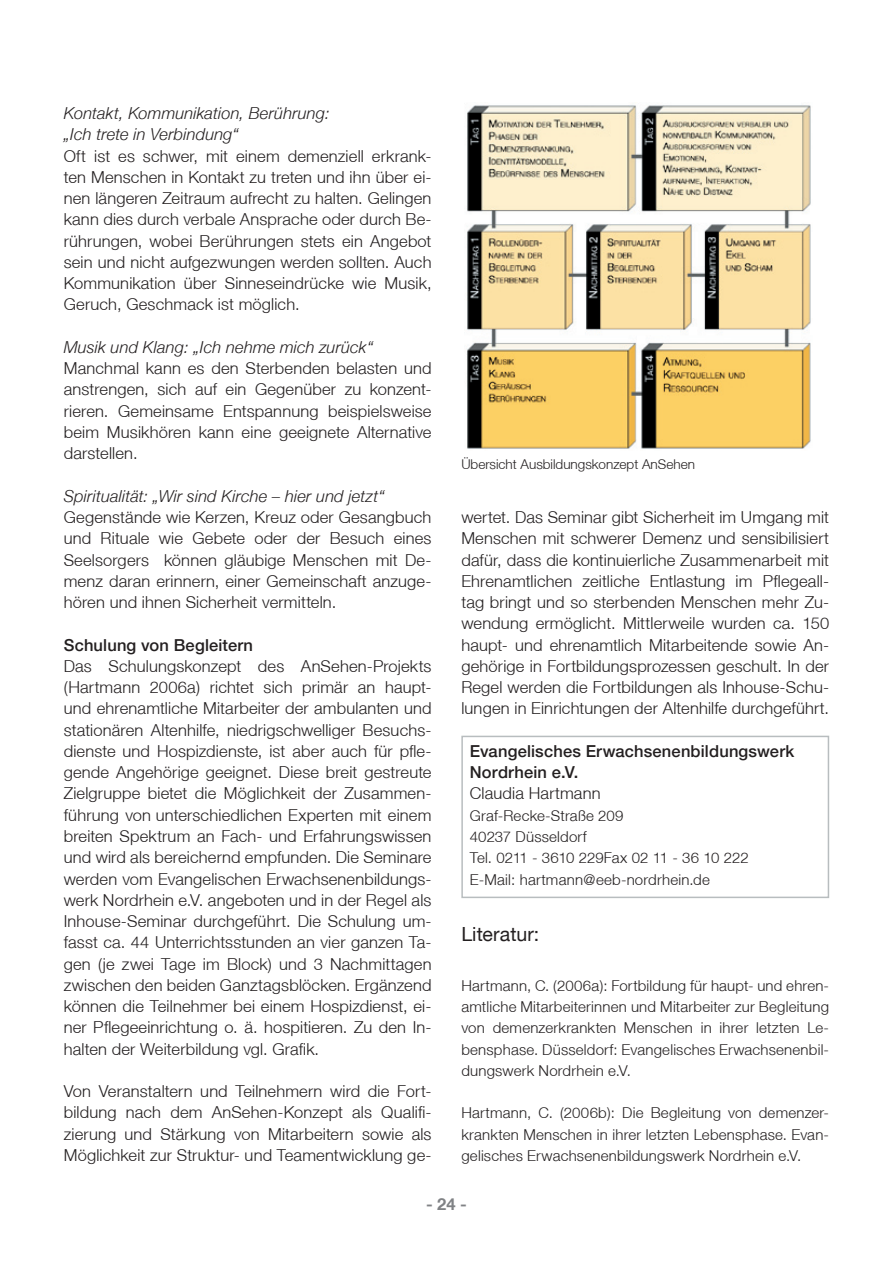
<style>
.page{position:relative;width:893px;height:1263px;background:#fff}
.page>*{position:absolute;margin:0;border:0;box-sizing:border-box;transform-origin:0 0}
.Unterüberschrift{font:19.5px "Helvetica Neue LT";letter-spacing:.005em;color:#231f20}
.Lauftext{font:300 16.5px/21.3px "Helvetica Neue LT";letter-spacing:.01em;color:#231f20;text-align:justify}
.Lauftext-2{font:italic 300 16.5px "Helvetica Neue LT";letter-spacing:.01em;color:#231f20}
.Lauftext-3{font:500 16.5px "Helvetica Neue LT";letter-spacing:.01em;color:#231f20}
.t1{font:700 16.5px "Helvetica Neue LT";color:#808285}
.Lauftext-4{font:300 15px/21.3px "Helvetica Neue LT";letter-spacing:.015em;color:#231f20;text-align:justify}
.Fußnotentext{font:300 13.5px "Helvetica Neue LT";color:#231f20}
</style>
<div class="page">
<div style="left:461px;top:736px;width:368px;height:162px;border:2px solid #b8bdbf"></div>
<img style="left:467px;top:105px;width:344px;height:344px">
<p class="Lauftext-2" style="left:64px;top:103px;width:267px">Kontakt, Kommunikation, Berührung:</p>
<p class="Lauftext-2" style="left:64px;top:125px;width:176px">„Ich trete in Verbindung“</p>
<p class="Lauftext" style="left:64px;top:145px;width:369px">Oft ist es schwer, mit einem demenziell erkrank&shy;ten Menschen in Kontakt zu treten und ihn über ei&shy;nen längeren Zeitraum aufrecht zu halten. Gelingen kann dies durch verbale Ansprache oder durch Be&shy;rührungen, wobei Berührungen stets ein Angebot sein und nicht aufgezwungen werden sollten. Auch Kommunikation über Sinneseindrücke wie Musik, Geruch, Geschmack ist möglich.</p>
<p class="Lauftext-2" style="left:64px;top:337px;width:311px">Musik und Klang: „Ich nehme mich zurück“</p>
<p class="Lauftext" style="left:64px;top:357px;width:369px">Manchmal kann es den Sterbenden belasten und anstrengen, sich auf ein Gegenüber zu konzent&shy;rieren. Gemeinsame Entspannung beispielsweise beim Musikhören kann eine geeignete Alternative darstellen.</p>
<p class="Lauftext-2" style="left:64px;top:486px;width:322px">Spiritualität: „Wir sind Kirche – hier und jetzt“</p>
<p class="Lauftext" style="left:64px;top:506px;width:369px">Gegenstände wie Kerzen, Kreuz oder Gesangbuch und Rituale wie Gebete oder der Besuch eines Seelsorgers können gläubige Menschen mit De&shy;menz daran erinnern, einer Gemeinschaft anzuge&shy;hören und ihnen Sicherheit vermitteln.</p>
<p class="Lauftext-3" style="left:64px;top:635px;width:191px">Schulung von Begleitern</p>
<p class="Lauftext" style="left:64px;top:655px;width:369px">Das Schulungskonzept des AnSehen-Projekts (Hartmann 2006a) richtet sich primär an haupt&shy;und ehrenamtliche Mitarbeiter der ambulanten und stationären Altenhilfe, niedrigschwelliger Besuchs&shy;dienste und Hospizdienste, ist aber auch für pfle&shy;gende Angehörige geeignet. Diese breit gestreute Zielgruppe bietet die Möglichkeit der Zusammen&shy;führung von unterschiedlichen Experten mit einem breiten Spektrum an Fach- und Erfahrungswissen und wird als bereichernd empfunden. Die Seminare werden vom Evangelischen Erwachsenenbildungs&shy;werk Nordrhein e.V. angeboten und in der Regel als Inhouse-Seminar durchgeführt. Die Schulung um&shy;fasst ca. 44 Unterrichtsstunden an vier ganzen Ta&shy;gen (je zwei Tage im Block) und 3 Nachmittagen zwischen den beiden Ganztagsblöcken. Ergänzend können die Teilnehmer bei einem Hospizdienst, ei&shy;ner Pflegeeinrichtung o. ä. hospitieren. Zu den In&shy;halten der Weiterbildung vgl. Grafik.</p>
<p class="Lauftext" style="left:64px;top:1080px;width:369px">Von Veranstaltern und Teilnehmern wird die Fort&shy;bildung nach dem AnSehen-Konzept als Qualifi&shy;zierung und Stärkung von Mitarbeitern sowie als Möglichkeit zur Struktur- und Teamentwicklung ge-</p>
<p class="Fußnotentext" style="left:461px;top:456px;width:235px">Übersicht Ausbildungskonzept AnSehen</p>
<p class="Lauftext" style="left:461px;top:506px;width:369px">wertet. Das Seminar gibt Sicherheit im Umgang mit Menschen mit schwerer Demenz und sensibilisiert dafür, dass die kontinuierliche Zusammenarbeit mit Ehrenamtlichen zeitliche Entlastung im Pflegeall&shy;tag bringt und so sterbenden Menschen mehr Zu&shy;wendung ermöglicht. Mittlerweile wurden ca. 150 haupt- und ehrenamtlich Mitarbeitende sowie An&shy;gehörige in Fortbildungsprozessen geschult. In der Regel werden die Fortbildungen als Inhouse-Schu&shy;lungen in Einrichtungen der Altenhilfe durchgeführt.</p>
<p class="Lauftext-3" style="left:470px;top:741px;width:326px">Evangelisches Erwachsenenbildungswerk</p>
<p class="Lauftext-3" style="left:470px;top:762px;width:110px">Nordrhein e.V.</p>
<p class="Lauftext" style="left:470px;top:783px;width:132px">Claudia Hartmann</p>
<p class="Lauftext-4" style="left:470px;top:804px;width:155px">Graf-Recke-Straße 209</p>
<p class="Lauftext-4" style="left:470px;top:826px;width:118px">40237 Düsseldorf</p>
<p class="Lauftext-4" style="left:470px;top:847px;width:280px">Tel. 0211 - 3610 229Fax 02 11 - 36 10 222</p>
<p class="Lauftext-4" style="left:470px;top:868px;width:242px">E-Mail: hartmann@eeb-nordrhein.de</p>
<p class="Unterüberschrift" style="left:461px;top:922px;width:79px">Literatur:</p>
<p class="Lauftext-4" style="left:461px;top:974px;width:369px">Hartmann, C. (2006a): Fortbildung für haupt- und ehren&shy;amtliche Mitarbeiterinnen und Mitarbeiter zur Begleitung von demenzerkrankten Menschen in ihrer letzten Le&shy;bensphase. Düsseldorf: Evangelisches Erwachsenenbil&shy;dungswerk Nordrhein e.V.</p>
<p class="Lauftext-4" style="left:461px;top:1102px;width:369px">Hartmann, C. (2006b): Die Begleitung von demenzer&shy;krankten Menschen in ihrer letzten Lebensphase. Evan&shy;gelisches Erwachsenenbildungswerk Nordrhein e.V.</p>
<p class="t1" style="left:426px;top:1194px;width:42px">- 24 -</p>
</div>
